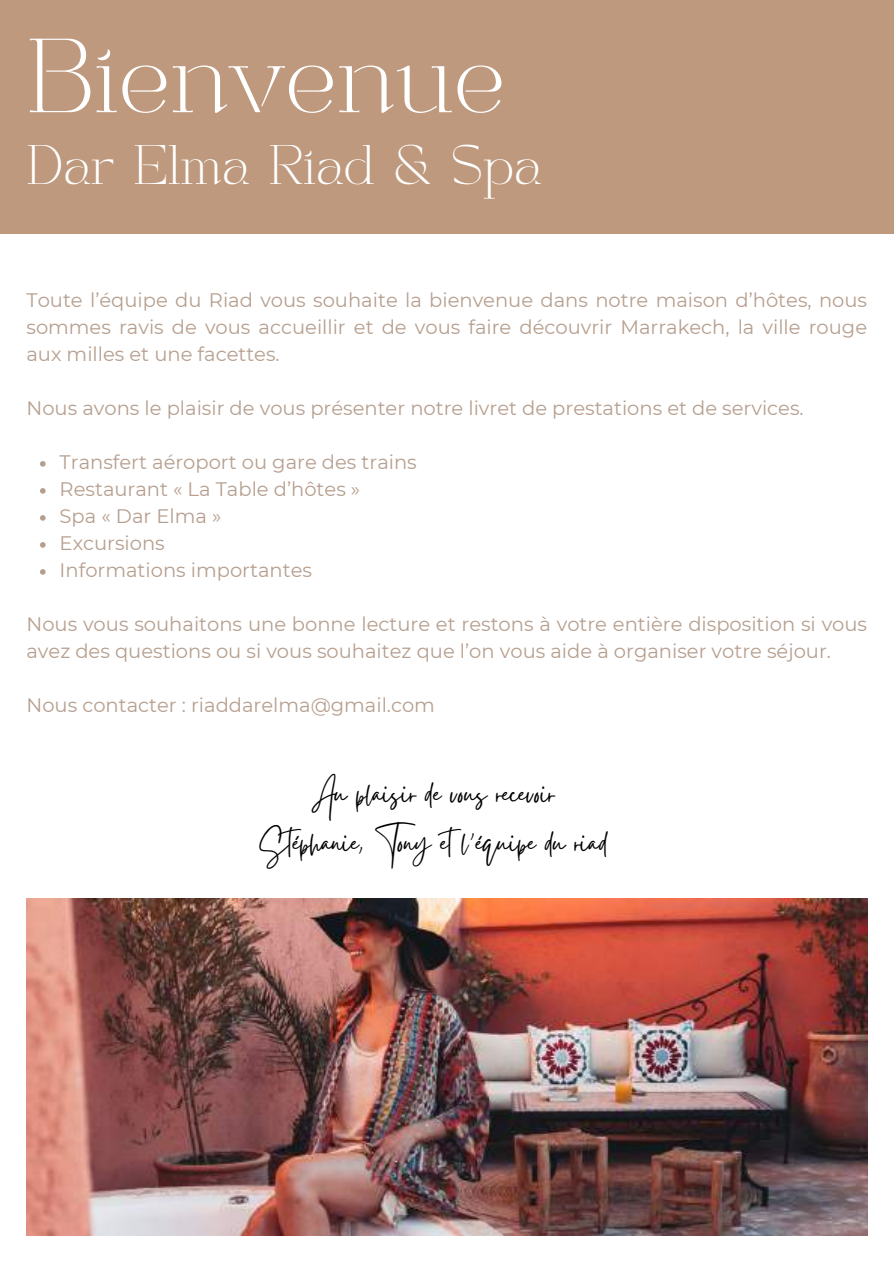
<style>
.page{position:relative;width:894px;height:1264px;background:#fff}
.page>*{position:absolute;margin:0;border:0;box-sizing:border-box;transform-origin:0 0}
.t1{font:73.5px "TANPARFAIT";color:#fff}
.t2{font:39px "TANPARFAIT";color:#fff}
.t3{font:36px/49.5px "Gistesy";color:#000;text-align:center}
.t4{font:19.5px/27px "Montserrat";color:#b69f8f}
</style>
<div class="page">
<div style="left:0;top:0;width:893px;height:234px;background:#be997e"></div>
<svg style="left:40px;top:461px;width:6px;height:5px"></svg>
<svg style="left:40px;top:488px;width:6px;height:5px"></svg>
<svg style="left:40px;top:515px;width:6px;height:5px"></svg>
<svg style="left:40px;top:542px;width:6px;height:5px"></svg>
<svg style="left:40px;top:569px;width:6px;height:5px"></svg>
<img style="left:26px;top:898px;width:841px;height:337px">
<h1 class="t1" style="left:27px;top:33px;width:480px">Bienvenue</h1>
<h2 class="t2" style="left:27px;top:142px;width:516px">Dar Elma Riad &amp; Spa</h2>
<p class="t4" style="left:26px;top:286px;width:841px;text-align:justify">Toute l’équipe du Riad vous souhaite la bienvenue dans notre maison d’hôtes, nous sommes ravis de vous accueillir et de vous faire découvrir Marrakech, la ville rouge aux milles et une facettes.</p>
<p class="t4" style="left:26px;top:394px;width:778px">Nous avons le plaisir de vous présenter notre livret de prestations et de services.</p>
<p class="t4" style="left:60px;top:448px;width:358px">Transfert aéroport ou gare des trains<br>Restaurant « La Table d’hôtes »<br>Spa « Dar Elma »<br>Excursions<br>Informations importantes</p>
<p class="t4" style="left:26px;top:610px;width:841px">Nous vous souhaitons une bonne lecture et restons à votre entière disposition si vous avez des questions ou si vous souhaitez que l’on vous aide à organiser votre séjour.</p>
<p class="t4" style="left:26px;top:691px;width:410px">Nous contacter : riaddarelma@gmail.com</p>
<h3 class="t3" style="left:259px;top:764px;width:349px">Au plaisir de vous recevoir<br>Stéphanie, Tony etl’équipe du riad</h3>
</div>
